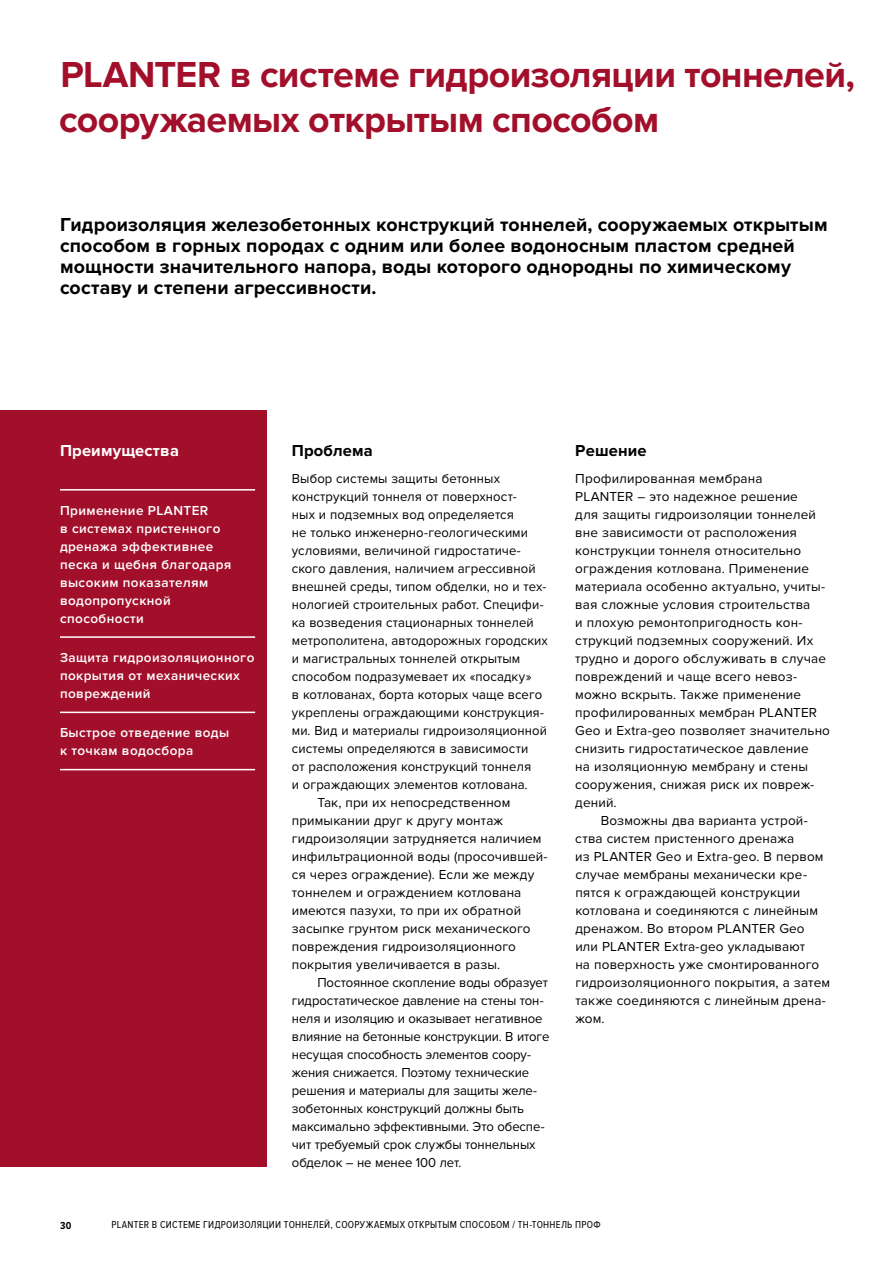
<style>
.page{position:relative;width:893px;height:1263px;background:#fff}
.page>*{position:absolute;margin:0;border:0;box-sizing:border-box;transform-origin:0 0}
.t1{font:700 37.5px/45px "Proxima Nova";letter-spacing:-.015em;color:#a20f2b}
.t2{font:700 19.5px/21px "Proxima Nova";letter-spacing:.005em;color:#000}
.t3{font:700 16.5px "Proxima Nova";letter-spacing:.01em;color:#000}
.t4{font:700 16.5px "Proxima Nova";letter-spacing:.01em;color:#fff}
.t5{font:13.5px "Proxima Nova";letter-spacing:.005em;color:#000}
.t6{font:600 13.5px/18px "Proxima Nova";letter-spacing:.03em;color:#fff}
.t7{font:10.5px "Proxima Nova Cond";letter-spacing:.025em;color:#000}
.t8{font:700 10.5px "Proxima Nova Cond";color:#000}
</style>
<div class="page">
<div style="left:0;top:411px;width:266px;height:756px;background:#a20f2b"></div>
<hr style="left:60px;top:489px;width:195px;height:2px;background:#fff">
<hr style="left:60px;top:636px;width:195px;height:2px;background:#fff">
<hr style="left:60px;top:712px;width:195px;height:1px;background:#fff">
<hr style="left:60px;top:769px;width:195px;height:1px;background:#fff">
<hr style="left:892px;top:411px;width:1px;height:852px;background:#e3e3e3">
<h1 class="t1" style="left:59px;top:53px;width:797px">PLANTER в системе гидроизоляции тоннелей, сооружаемых открытым способом</h1>
<p class="t2" style="left:60px;top:214px;width:769px">Гидроизоляция железобетонных конструкций тоннелей, сооружаемых открытым способом в горных породах с одним или более водоносным пластом средней мощности значительного напора, воды которого однородны по химическому составу и степени агрессивности.</p>
<p class="t4" style="left:60px;top:441px;width:121px">Преимущества</p>
<p class="t6" style="left:60px;top:501px;width:173px">Применение PLANTER<br>в системах пристенного дренажа эффективнее песка и щебня благодаря высоким показателям водопропускной способности</p>
<p class="t6" style="left:60px;top:648px;width:196px">Защита гидроизоляционного покрытия от механических повреждений</p>
<p class="t6" style="left:60px;top:724px;width:171px">Быстрое отведение воды к точкам водосбора</p>
<p class="t3" style="left:292px;top:441px;width:82px">Проблема</p>
<p class="t5" style="left:292px;top:471px;width:210px">Выбор системы защиты бетонных</p>
<p class="t5" style="left:292px;top:489px;width:226px">конструкций тоннеля от поверхност-</p>
<p class="t5" style="left:292px;top:507px;width:224px">ных и подземных вод определяется</p>
<p class="t5" style="left:292px;top:525px;width:238px">не только инженерно-геологическими</p>
<p class="t5" style="left:292px;top:543px;width:230px">условиями, величиной гидростатиче-</p>
<p class="t5" style="left:292px;top:561px;width:245px">ского давления, наличием агрессивной</p>
<p class="t5" style="left:292px;top:579px;width:256px">внешней среды, типом обделки, но и тех-</p>
<p class="t5" style="left:292px;top:597px;width:253px">нологией строительных работ. Специфи-</p>
<p class="t5" style="left:292px;top:615px;width:243px">ка возведения стационарных тоннелей</p>
<p class="t5" style="left:292px;top:633px;width:258px">метрополитена, автодорожных городских</p>
<p class="t5" style="left:292px;top:651px;width:230px">и магистральных тоннелей открытым</p>
<p class="t5" style="left:292px;top:669px;width:241px">способом подразумевает их «посадку»</p>
<p class="t5" style="left:292px;top:687px;width:252px">в котлованах, борта которых чаще всего</p>
<p class="t5" style="left:292px;top:705px;width:254px">укреплены ограждающими конструкция-</p>
<p class="t5" style="left:292px;top:723px;width:257px">ми. Вид и материалы гидроизоляционной</p>
<p class="t5" style="left:292px;top:741px;width:238px">системы определяются в зависимости</p>
<p class="t5" style="left:292px;top:759px;width:241px">от расположения конструкций тоннеля</p>
<p class="t5" style="left:292px;top:777px;width:237px">и ограждающих элементов котлована.</p>
<p class="t5" style="left:317px;top:795px;width:195px">Так, при их непосредственном</p>
<p class="t5" style="left:292px;top:813px;width:213px">примыкании друг к другу монтаж</p>
<p class="t5" style="left:292px;top:831px;width:251px">гидроизоляции затрудняется наличием</p>
<p class="t5" style="left:292px;top:849px;width:257px">инфильтрационной воды (просочившей-</p>
<p class="t5" style="left:292px;top:867px;width:244px">ся через ограждение). Если же между</p>
<p class="t5" style="left:292px;top:885px;width:231px">тоннелем и ограждением котлована</p>
<p class="t5" style="left:292px;top:903px;width:231px">имеются пазухи, то при их обратной</p>
<p class="t5" style="left:292px;top:921px;width:240px">засыпке грунтом риск механического</p>
<p class="t5" style="left:292px;top:939px;width:226px">повреждения гидроизоляционного</p>
<p class="t5" style="left:292px;top:957px;width:210px">покрытия увеличивается в разы.</p>
<p class="t5" style="left:317px;top:975px;width:232px">Постоянное скопление воды образует</p>
<p class="t5" style="left:292px;top:993px;width:253px">гидростатическое давление на стены тон-</p>
<p class="t5" style="left:292px;top:1011px;width:252px">неля и изоляцию и оказывает негативное</p>
<p class="t5" style="left:292px;top:1029px;width:259px">влияние на бетонные конструкции. В итоге</p>
<p class="t5" style="left:292px;top:1047px;width:241px">несущая способность элементов соору-</p>
<p class="t5" style="left:292px;top:1065px;width:239px">жения снижается. Поэтому технические</p>
<p class="t5" style="left:292px;top:1083px;width:247px">решения и материалы для защиты желе-</p>
<p class="t5" style="left:292px;top:1101px;width:234px">зобетонных конструкций должны быть</p>
<p class="t5" style="left:292px;top:1119px;width:254px">максимально эффективными. Это обеспе-</p>
<p class="t5" style="left:292px;top:1137px;width:245px">чит требуемый срок службы тоннельных</p>
<p class="t5" style="left:292px;top:1155px;width:171px">обделок – не менее 100 лет.</p>
<p class="t3" style="left:575px;top:441px;width:73px">Решение</p>
<p class="t5" style="left:575px;top:471px;width:189px">Профилированная мембрана</p>
<p class="t5" style="left:575px;top:489px;width:224px">PLANTER – это надежное решение</p>
<p class="t5" style="left:575px;top:507px;width:242px">для защиты гидроизоляции тоннелей</p>
<p class="t5" style="left:575px;top:525px;width:223px">вне зависимости от расположения</p>
<p class="t5" style="left:575px;top:543px;width:227px">конструкции тоннеля относительно</p>
<p class="t5" style="left:575px;top:561px;width:235px">ограждения котлована. Применение</p>
<p class="t5" style="left:575px;top:579px;width:251px">материала особенно актуально, учиты-</p>
<p class="t5" style="left:575px;top:597px;width:237px">вая сложные условия строительства</p>
<p class="t5" style="left:575px;top:615px;width:229px">и плохую ремонтопригодность кон-</p>
<p class="t5" style="left:575px;top:633px;width:239px">струкций подземных сооружений. Их</p>
<p class="t5" style="left:575px;top:651px;width:252px">трудно и дорого обслуживать в случае</p>
<p class="t5" style="left:575px;top:669px;width:223px">повреждений и чаще всего невоз-</p>
<p class="t5" style="left:575px;top:687px;width:227px">можно вскрыть. Также применение</p>
<p class="t5" style="left:575px;top:705px;width:243px">профилированных мембран PLANTER</p>
<p class="t5" style="left:575px;top:723px;width:256px">Geo и Extra-geo позволяет значительно</p>
<p class="t5" style="left:575px;top:741px;width:235px">снизить гидростатическое давление</p>
<p class="t5" style="left:575px;top:759px;width:234px">на изоляционную мембрану и стены</p>
<p class="t5" style="left:575px;top:777px;width:240px">сооружения, снижая риск их повреж-</p>
<p class="t5" style="left:575px;top:795px;width:43px">дений.</p>
<p class="t5" style="left:601px;top:813px;width:208px">Возможны два варианта устрой-</p>
<p class="t5" style="left:575px;top:831px;width:220px">ства систем пристенного дренажа</p>
<p class="t5" style="left:575px;top:849px;width:250px">из PLANTER Geo и Extra-geo. В первом</p>
<p class="t5" style="left:575px;top:867px;width:233px">случае мембраны механически кре-</p>
<p class="t5" style="left:575px;top:885px;width:226px">пятся к ограждающей конструкции</p>
<p class="t5" style="left:575px;top:903px;width:244px">котлована и соединяются с линейным</p>
<p class="t5" style="left:575px;top:921px;width:231px">дренажом. Во втором PLANTER Geo</p>
<p class="t5" style="left:575px;top:939px;width:231px">или PLANTER Extra-geo укладывают</p>
<p class="t5" style="left:575px;top:957px;width:245px">на поверхность уже смонтированного</p>
<p class="t5" style="left:575px;top:975px;width:256px">гидроизоляционного покрытия, а затем</p>
<p class="t5" style="left:575px;top:993px;width:252px">также соединяются с линейным дрена-</p>
<p class="t5" style="left:575px;top:1011px;width:31px">жом.</p>
<p class="t8" style="left:60px;top:1219px;width:13px">30</p>
<p class="t7" style="left:112px;top:1218px;width:491px">PLANTER В СИСТЕМЕ ГИДРОИЗОЛЯЦИИ ТОННЕЛЕЙ, СООРУЖАЕМЫХ ОТКРЫТЫМ СПОСОБОМ / ТН-ТОННЕЛЬ ПРОФ</p>
</div>
